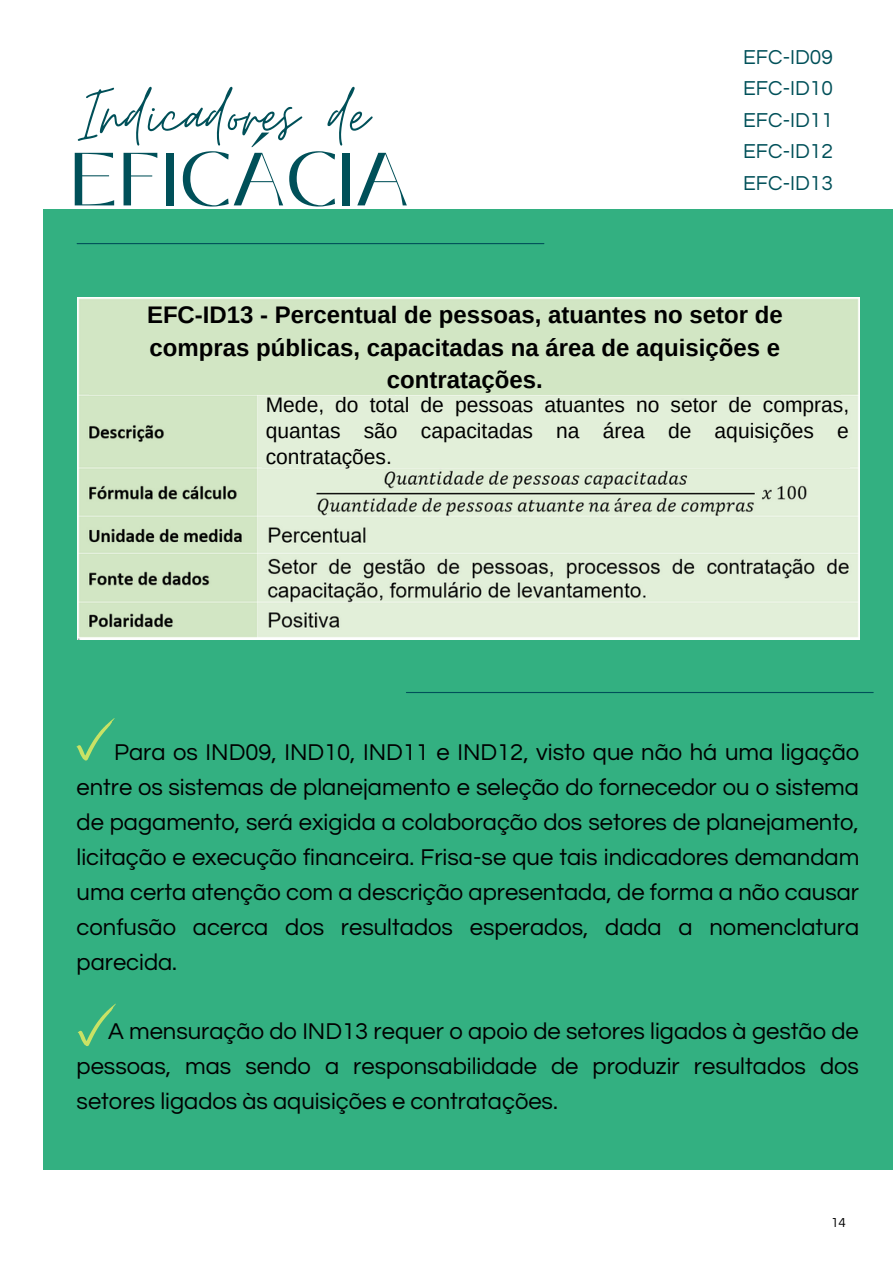
<style>
.page{position:relative;width:893px;height:1264px;background:#fff}
.page>*{position:absolute;margin:0;border:0;box-sizing:border-box;transform-origin:0 0}
.t1{font:78.75px "Moon Time";color:#005059}
.t2{font:75px "Black Mango";color:#005059}
.t3{font:700 24px/32.5px "Arimo";color:#000;text-align:center}
.t4{font:23.7px/34.8px "Questrial";color:#000;text-align:justify}
.t5{font:21px/25.8px "Arimo";color:#000;text-align:justify}
.t6{font:21px/31.5px "Questrial";color:#005059;text-align:justify}
.t7{font:13.5px "Questrial";color:#000}
</style>
<div class="page">
<div style="left:43px;top:209px;width:849px;height:960px;background:#33b081"></div>
<hr style="left:77px;top:243px;width:467px;height:1px;background:#005059">
<img style="left:78px;top:297px;width:781px;height:342px">
<hr style="left:406px;top:692px;width:467px;height:1px;background:#005059">
<svg style="left:77px;top:718px;width:38px;height:42px"></svg>
<svg style="left:78px;top:1003px;width:38px;height:43px"></svg>
<div style="left:89px;top:304px;width:751px;height:91px;background:#d2e6c4"></div>
<div style="left:263px;top:400px;width:586px;height:67px;background:#e2efd9"></div>
<h1 class="t1" style="left:78px;top:67px;width:292px">Indicadores de</h1>
<h2 class="t2" style="left:70px;top:123px;width:341px">EFICÁCIA</h2>
<p class="t6" style="left:743px;top:42px;width:91px">EFC-ID09<br>EFC-ID10<br>EFC-ID11<br>EFC-ID12<br>EFC-ID13</p>
<p class="t3" style="left:147px;top:298px;width:637px">EFC-ID13 - Percentual de pessoas, atuantes no setor de compras públicas, capacitadas na área de aquisições e contratações.</p>
<p class="t5" style="left:266px;top:392px;width:585px">Mede, do total de pessoas atuantes no setor de compras, quantas são capacitadas na área de aquisições e contratações.</p>
<p class="t4" style="left:77px;top:735px;width:784px;text-indent:38px">Para os IND09, IND10, IND11 e IND12, visto que não há uma ligação entre os sistemas de planejamento e seleção do fornecedor ou o sistema de pagamento, será exigida a colaboração dos setores de planejamento, licitação e execução financeira. Frisa-se que tais indicadores demandam uma certa atenção com a descrição apresentada, de forma a não causar confusão acerca dos resultados esperados, dada a nomenclatura parecida.</p>
<p class="t4" style="left:77px;top:1014px;width:783px;text-indent:31px">A mensuração do IND13 requer o apoio de setores ligados à gestão de pessoas, mas sendo a responsabilidade de produzir resultados dos setores ligados às aquisições e contratações.</p>
<p class="t7" style="left:831px;top:1215px;width:16px">14</p>
</div>
